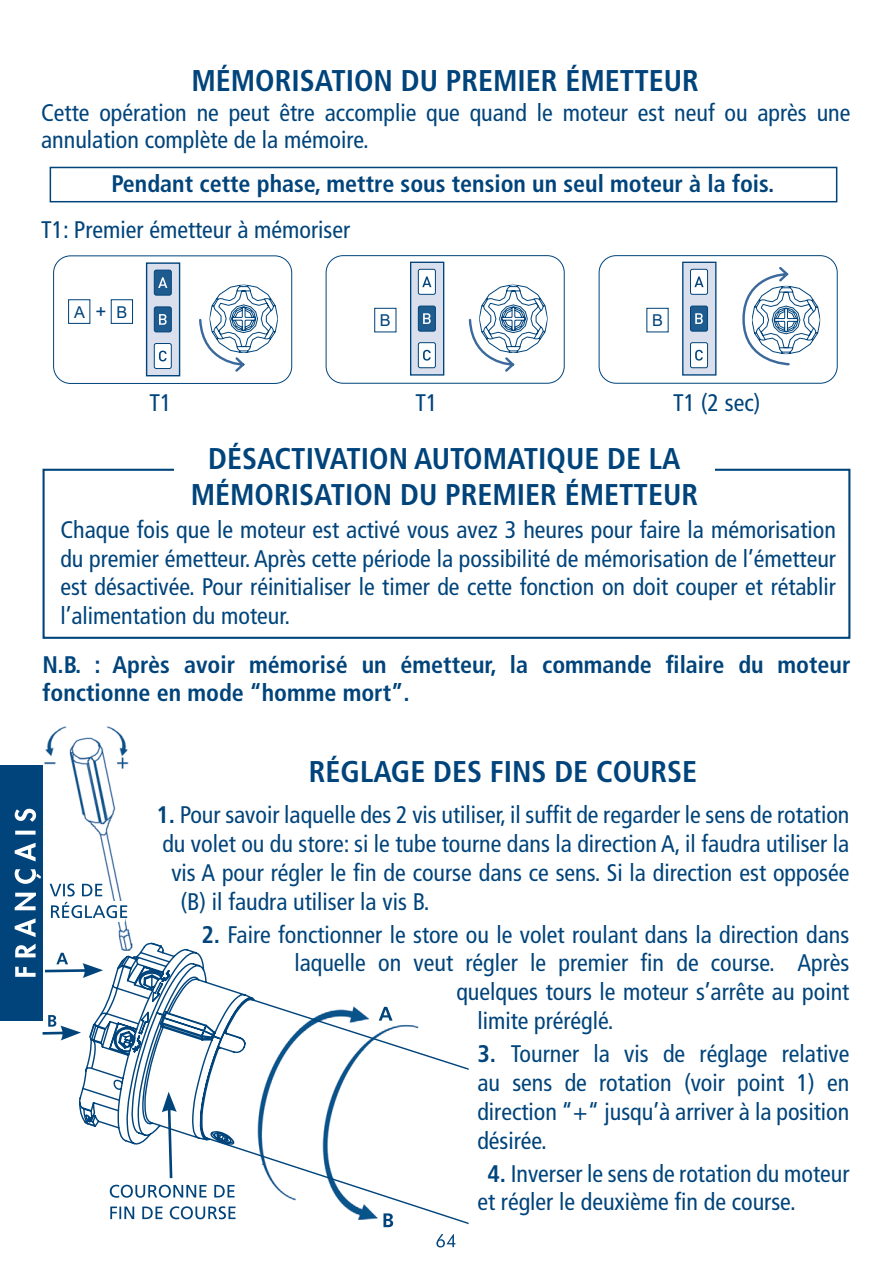
<style>
.page{position:relative;width:893px;height:1276px;background:#fff}
.page>*{position:absolute;margin:0;border:0;box-sizing:border-box;transform-origin:0 0}
.t1{font:700 condensed 30px/36px "Frutiger LT Std";color:#00447b;text-align:center}
.t2{font:condensed 24px/28.8px "Frutiger LT Std";color:#00447b;text-align:justify}
.t3{font:700 condensed 24px/28.8px "Frutiger LT Std";color:#00447b}
.t4{font:18.9px "Arial";color:#00447b}
.t5{font:16.2px "Arial";color:#00447b}
.s1{font-weight:700}
</style>
<div class="page">
<img style="left:45px;top:726px;width:87px;height:215px">
<svg style="left:110px;top:941px;width:359px;height:287px"></svg>
<hr style="left:45px;top:969px;width:42px;height:3px;background:#00447b">
<svg style="left:43px;top:1031px;width:5px;height:4px"></svg>
<svg style="left:379px;top:1007px;width:14px;height:13px"></svg>
<svg style="left:383px;top:1213px;width:10px;height:14px"></svg>
<div style="left:102px;top:901px;width:23px;height:21px;background:#fff"></div>
<svg style="left:110px;top:1206px;width:126px;height:13px"></svg>
<svg style="left:48px;top:942px;width:209px;height:255px"></svg>
<svg style="left:51px;top:902px;width:76px;height:16px"></svg>
<svg style="left:50px;top:883px;width:52px;height:13px"></svg>
<svg style="left:436px;top:1233px;width:19px;height:14px"></svg>
<div style="left:50px;top:167px;width:787px;height:35px;border:2px solid #00447b"></div>
<div style="left:43px;top:469px;width:807px;height:170px;border:2px solid #00447b"></div>
<div style="left:174px;top:446px;width:540px;height:63px;background:#fff"></div>
<svg style="left:742px;top:267px;width:78px;height:99px"></svg>
<svg style="left:199px;top:284px;width:79px;height:88px"></svg>
<div style="left:53px;top:255px;width:239px;height:129px;border:1px solid #00447b;border-radius:17px"></div>
<svg style="left:468px;top:284px;width:80px;height:88px"></svg>
<div style="left:326px;top:255px;width:239px;height:129px;border:1px solid #00447b;border-radius:17px"></div>
<div style="left:599px;top:255px;width:239px;height:129px;border:1px solid #00447b;border-radius:17px"></div>
<div style="left:146px;top:262px;width:34px;height:114px;background:#d9dfec;border:1px solid #00447b"></div>
<div style="left:154px;top:270px;width:17px;height:25px;background:#1e5b8f;border-radius:2px"></div>
<div style="left:154px;top:270px;width:18px;height:26px;border:1px solid #00447b;border-radius:2px"></div>
<div style="left:154px;top:307px;width:17px;height:25px;background:#1e5b8f;border-radius:2px"></div>
<div style="left:154px;top:306px;width:18px;height:26px;border:1px solid #00447b;border-radius:2px"></div>
<div style="left:154px;top:343px;width:17px;height:25px;background:#fff;border-radius:2px"></div>
<div style="left:154px;top:343px;width:18px;height:26px;border:1px solid #00447b;border-radius:2px"></div>
<svg style="left:158px;top:277px;width:9px;height:11px"></svg>
<svg style="left:159px;top:314px;width:8px;height:11px"></svg>
<svg style="left:159px;top:351px;width:8px;height:10px"></svg>
<div style="left:68px;top:299px;width:22px;height:25px;border:1px solid #00447b"></div>
<div style="left:111px;top:299px;width:22px;height:25px;border:1px solid #00447b"></div>
<div style="left:374px;top:308px;width:22px;height:24px;border:1px solid #00447b"></div>
<div style="left:410px;top:262px;width:34px;height:113px;background:#d9dfec;border:1px solid #00447b"></div>
<div style="left:418px;top:269px;width:17px;height:25px;background:#fff;border-radius:2px"></div>
<div style="left:418px;top:269px;width:18px;height:26px;border:1px solid #00447b;border-radius:2px"></div>
<div style="left:418px;top:306px;width:17px;height:25px;background:#1e5b8f;border-radius:2px"></div>
<div style="left:418px;top:306px;width:18px;height:26px;border:1px solid #00447b;border-radius:2px"></div>
<div style="left:418px;top:343px;width:17px;height:25px;background:#fff;border-radius:2px"></div>
<div style="left:418px;top:342px;width:18px;height:26px;border:1px solid #00447b;border-radius:2px"></div>
<svg style="left:422px;top:276px;width:9px;height:11px"></svg>
<svg style="left:423px;top:313px;width:8px;height:11px"></svg>
<svg style="left:423px;top:350px;width:8px;height:11px"></svg>
<div style="left:682px;top:262px;width:34px;height:113px;background:#d9dfec;border:1px solid #00447b"></div>
<div style="left:690px;top:269px;width:17px;height:25px;background:#fff;border-radius:2px"></div>
<div style="left:690px;top:269px;width:18px;height:26px;border:1px solid #00447b;border-radius:2px"></div>
<div style="left:690px;top:306px;width:17px;height:25px;background:#1e5b8f;border-radius:2px"></div>
<div style="left:690px;top:306px;width:18px;height:26px;border:1px solid #00447b;border-radius:2px"></div>
<div style="left:690px;top:343px;width:17px;height:25px;background:#fff;border-radius:2px"></div>
<div style="left:690px;top:342px;width:18px;height:26px;border:1px solid #00447b;border-radius:2px"></div>
<svg style="left:694px;top:276px;width:10px;height:11px"></svg>
<svg style="left:695px;top:313px;width:8px;height:11px"></svg>
<svg style="left:695px;top:350px;width:8px;height:11px"></svg>
<div style="left:0;top:765px;width:43px;height:255px;background:#00447b"></div>
<svg style="left:15px;top:808px;width:26px;height:168px"></svg>
<p class="t1" style="left:191px;top:62px;width:509px">MÉMORISATION DU PREMIER ÉMETTEUR</p>
<p class="t2" style="left:41px;top:99px;width:811px;line-height:27px">Cette opération ne peut être accomplie que quand le moteur est neuf ou après une annulation complète de la mémoire.</p>
<p class="t3" style="left:111px;top:169px;width:664px">Pendant cette phase, mettre sous tension un seul moteur à la fois.</p>
<p class="t2" style="left:41px;top:215px;width:311px">T1: Premier émetteur à mémoriser</p>
<p class="t5" style="left:74px;top:301px;width:12px">A</p>
<p class="t4" style="left:96px;top:299px;width:12px">+</p>
<p class="t5" style="left:116px;top:301px;width:12px">B</p>
<p class="t5" style="left:380px;top:309px;width:12px">B</p>
<p class="t5" style="left:652px;top:309px;width:12px">B</p>
<p class="t2" style="left:150px;top:388px;width:24px">T1</p>
<p class="t2" style="left:416px;top:388px;width:24px">T1</p>
<p class="t2" style="left:673px;top:388px;width:89px">T1 (2 sec)</p>
<p class="t1" style="left:191px;top:441px;width:509px">DÉSACTIVATION AUTOMATIQUE DE LA<br>MÉMORISATION DU PREMIER ÉMETTEUR</p>
<p class="t2" style="left:60px;top:515px;width:777px">Chaque fois que le moteur est activé vous avez 3 heures pour faire la mémorisation du premier émetteur. Après cette période la possibilité de mémorisation de l’émetteur est désactivée. Pour réinitialiser le timer de cette fonction on doit couper et rétablir l’alimentation du moteur.</p>
<p class="t3" style="left:43px;top:650px;width:809px">N.B. : Après avoir mémorisé un émetteur, la commande filaire du moteur fonctionne en mode “homme mort”.</p>
<p class="t1" style="left:309px;top:754px;width:390px">RÉGLAGE DES FINS DE COURSE</p>
<p class="t2" style="left:156px;top:800px;width:695px"><span class="s1">1.</span> Pour savoir laquelle des 2 vis utiliser, il suffit de regarder le sens de rotation</p>
<p class="t2" style="left:162px;top:829px;width:688px">du volet ou du store: si le tube tourne dans la direction A, il faudra utiliser la</p>
<p class="t2" style="left:171px;top:858px;width:680px">vis A pour régler le fin de course dans ce sens. Si la direction est opposée</p>
<p class="t2" style="left:180px;top:887px;width:251px">(B) il faudra utiliser la vis B.</p>
<p class="t2" style="left:201px;top:920px;width:649px"><span class="s1">2.</span> Faire fonctionner le store ou le volet roulant dans la direction dans</p>
<p class="t2" style="left:294px;top:949px;width:556px">laquelle on veut régler le premier fin de course. Après</p>
<p class="t2" style="left:456px;top:977px;width:394px">quelques tours le moteur s’arrête au point</p>
<p class="t2" style="left:477px;top:1006px;width:138px">limite préréglé.</p>
<p class="t2" style="left:477px;top:1039px;width:374px"><span class="s1">3.</span> Tourner la vis de réglage relative au sens de rotation (voir point 1) en direction “+“ jusqu’à arriver à la position désirée.</p>
<p class="t2" style="left:477px;top:1159px;width:374px;text-indent:10px"><span class="s1">4.</span> Inverser le sens de rotation du moteur et régler le deuxième fin de course.</p>
</div>
